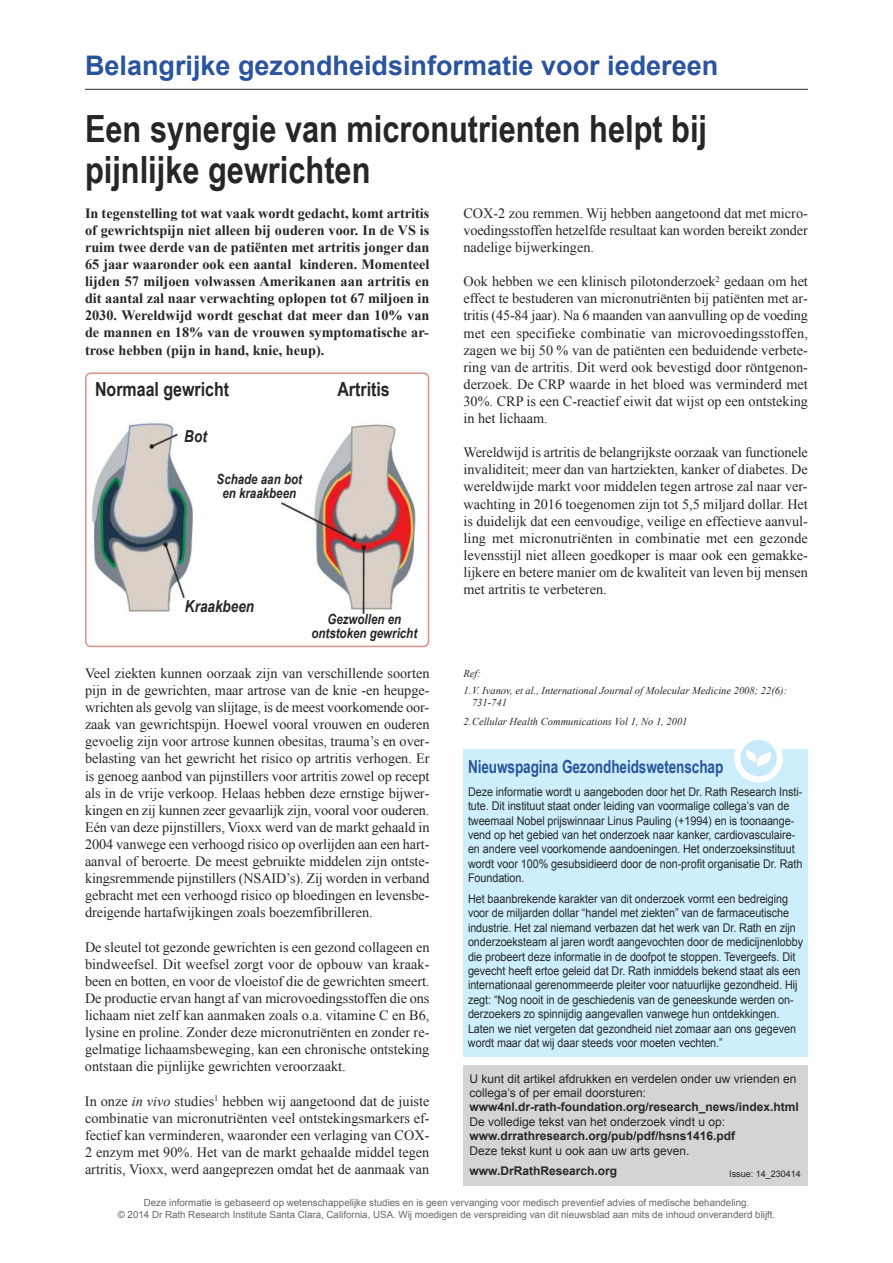
<style>
.page{position:relative;width:893px;height:1263px;background:#fff}
.page>*{position:absolute;margin:0;border:0;box-sizing:border-box;transform-origin:0 0}
.t1{font:700 37.5px/40.5px "Arial Narrow";color:#272627}
.t2{font:700 27px "Arial";color:#2a549d}
.t3{font:700 19.5px "Arial Narrow";color:#272627}
.t4{font:700 18px "Arial Narrow";letter-spacing:-.005em;color:#2a549d;scale:.92 1}
.t5{font:italic 700 16.5px "Arial Narrow";color:#272627}
.t6{font:14.25px/17.1px "Times New Roman";color:#272627;text-align:justify}
.t7{font:700 14.25px/17.1px "Times New Roman";color:#272627;text-align:justify}
.t8{font:italic 700 14.1px/13.8px "Arial Narrow";color:#272627;text-align:center}
.t9{font:12px/14.4px "Arial";letter-spacing:-.005em;color:#272627;scale:.9 1}
.t10{font:12px/14.4px "Arial";letter-spacing:-.005em;color:#272627}
.t11{font:700 12px "Arial";color:#272627}
.t12{font:italic 10.5px/16.8px "Times New Roman";color:#272627}
.t13{font:9.75px/11.7px "Arial";color:#686768;text-align:center}
.t14{font:9px "Arial";color:#272627}
.s1{font-style:italic}
</style>
<div class="page">
<div style="left:463px;top:1065px;width:345px;height:120px;background:#d4d4d4"></div>
<hr style="left:85px;top:89px;width:723px;height:1px;background:#272627">
<div style="left:463px;top:749px;width:345px;height:307px;background:#cceffb"></div>
<div style="left:734px;top:733px;width:49px;height:50px;border:6px solid #fff;border-radius:50%"></div>
<svg style="left:737px;top:737px;width:43px;height:42px"></svg>
<svg style="left:85px;top:372px;width:344px;height:275px"></svg>
<h2 class="t2" style="left:85px;top:50px;width:635px">Belangrijke gezondheidsinformatie voor iedereen</h2>
<h1 class="t1" style="left:85px;top:108px;width:624px">Een synergie van micronutrienten helpt bij pijnlijke gewrichten</h1>
<p class="t7" style="left:85px;top:204px;width:346px">In tegenstelling tot wat vaak wordt gedacht, komt artritis of gewrichtspijn niet alleen bij ouderen voor. In de VS is ruim twee derde van de patiënten met artritis jonger dan 65 jaar waaronder ook een aantal kinderen. Momenteel lijden 57 miljoen volwassen Amerikanen aan artritis en dit aantal zal naar verwachting oplopen tot 67 miljoen in 2030. Wereldwijd wordt geschat dat meer dan 10% van de mannen en 18% van de vrouwen symptomatische ar&shy;trose hebben (pijn in hand, knie, heup).</p>
<h3 class="t3" style="left:95px;top:377px;width:136px">Normaal gewricht</h3>
<h3 class="t3" style="left:337px;top:377px;width:54px">Artritis</h3>
<p class="t5" style="left:184px;top:426px;width:24px">Bot</p>
<p class="t8" style="left:217px;top:472px;width:87px">Schade aan bot en kraakbeen</p>
<p class="t5" style="left:185px;top:596px;width:71px">Kraakbeen</p>
<p class="t8" style="left:311px;top:612px;width:107px">Gezwollen en ontstoken gewricht</p>
<p class="t6" style="left:85px;top:664px;width:346px">Veel ziekten kunnen oorzaak zijn van verschillende soorten pijn in de gewrichten, maar artrose van de knie -en heupge&shy;wrichten als gevolg van slijtage, is de meest voorkomende oor&shy;zaak van gewrichtspijn. Hoewel vooral vrouwen en ouderen gevoelig zijn voor artrose kunnen obesitas, trauma’s en over&shy;belasting van het gewricht het risico op artritis verhogen. Er is genoeg aanbod van pijnstillers voor artritis zowel op recept als in de vrije verkoop. Helaas hebben deze ernstige bijwer&shy;kingen en zij kunnen zeer gevaarlijk zijn, vooral voor ouderen.<br>Eén van deze pijnstillers, Vioxx werd van de markt gehaald in 2004 vanwege een verhoogd risico op overlijden aan een hart&shy;aanval of beroerte. De meest gebruikte middelen zijn ontste&shy;kingsremmende pijnstillers (NSAID’s). Zij worden in verband gebracht met een verhoogd risico op bloedingen en levensbe&shy;dreigende hartafwijkingen zoals boezemfibrilleren.</p>
<p class="t6" style="left:85px;top:938px;width:346px">De sleutel tot gezonde gewrichten is een gezond collageen en bindweefsel. Dit weefsel zorgt voor de opbouw van kraak&shy;been en botten, en voor de vloeistof die de gewrichten smeert.<br>De productie ervan hangt af van microvoedingsstoffen die ons lichaam niet zelf kan aanmaken zoals o.a. vitamine C en B6, lysine en proline. Zonder deze micronutriënten en zonder re&shy;gelmatige lichaamsbeweging, kan een chronische ontsteking ontstaan die pijnlijke gewrichten veroorzaakt.</p>
<p class="t6" style="left:85px;top:1092px;width:346px">In onze <span class="s1">in vivo</span> studies<sup>1</sup> hebben wij aangetoond dat de juiste combinatie van micronutriënten veel ontstekingsmarkers ef&shy;fectief kan verminderen, waaronder een verlaging van COX-2 enzym met 90%. Het van de markt gehaalde middel tegen artritis, Vioxx, werd aangeprezen omdat het de aanmaak van</p>
<p class="t6" style="left:463px;top:204px;width:346px">COX-2 zou remmen. Wij hebben aangetoond dat met micro&shy;voedingsstoffen hetzelfde resultaat kan worden bereikt zonder nadelige bijwerkingen.</p>
<p class="t6" style="left:463px;top:273px;width:346px">Ook hebben we een klinisch pilotonderzoek<sup>2</sup> gedaan om het effect te bestuderen van micronutriënten bij patiënten met ar&shy;tritis (45-84 jaar). Na 6 maanden van aanvulling op de voeding met een specifieke combinatie van microvoedingsstoffen, zagen we bij 50 % van de patiënten een beduidende verbete&shy;ring van de artritis. Dit werd ook bevestigd door röntgenon&shy;derzoek. De CRP waarde in het bloed was verminderd met 30%. CRP is een C-reactief eiwit dat wijst op een ontsteking in het lichaam.</p>
<p class="t6" style="left:463px;top:444px;width:346px">Wereldwijd is artritis de belangrijkste oorzaak van functionele invaliditeit; meer dan van hartziekten, kanker of diabetes. De wereldwijde markt voor middelen tegen artrose zal naar ver&shy;wachting in 2016 toegenomen zijn tot 5,5 miljard dollar. Het is duidelijk dat een eenvoudige, veilige en effectieve aanvul&shy;ling met micronutriënten in combinatie met een gezonde levensstijl niet alleen goedkoper is maar ook een gemakke&shy;lijkere en betere manier om de kwaliteit van leven bij mensen met artritis te verbeteren.</p>
<p class="t12" style="left:463px;top:665px;width:325px">Ref:<br>1.V. Ivanov, et al., International Journal of Molecular Medicine 2008; 22(6):</p>
<p class="t12" style="left:463px;top:693px;width:226px;line-height:19px;text-indent:9px">731-741<br>2.Cellular Health Communications Vol 1, No 1, 2001</p>
<p class="t4" style="left:468px;top:756px;width:279px">Nieuwspagina Gezondheidswetenschap</p>
<p class="t9" style="left:468px;top:784px;width:373px">Deze informatie wordt u aangeboden door het Dr. Rath Research Insti&shy;tute. Dit instituut staat onder leiding van voormalige collega’s van de tweemaal Nobel prijswinnaar Linus Pauling (+1994) en is toonaange&shy;vend op het gebied van het onderzoek naar kanker, cardiovasculaire&shy;en andere veel voorkomende aandoeningen. Het onderzoeksinstituut wordt voor 100% gesubsidieerd door de non-profit organisatie Dr. Rath Foundation.</p>
<p class="t9" style="left:468px;top:892px;width:374px">Het baanbrekende karakter van dit onderzoek vormt een bedreiging voor de miljarden dollar “handel met ziekten” van de farmaceutische industrie. Het zal niemand verbazen dat het werk van Dr. Rath en zijn onderzoeksteam al jaren wordt aangevochten door de medicijnenlobby die probeert deze informatie in de doofpot te stoppen. Tevergeefs. Dit gevecht heeft ertoe geleid dat Dr. Rath inmiddels bekend staat als een internationaal gerenommeerde pleiter voor natuurlijke gezondheid. Hij zegt: “Nog nooit in de geschiedenis van de geneeskunde werden on&shy;derzoekers zo spinnijdig aangevallen vanwege hun ontdekkingen.<br>Laten we niet vergeten dat gezondheid niet zomaar aan ons gegeven wordt maar dat wij daar steeds voor moeten vechten.”</p>
<p class="t10" style="left:469px;top:1071px;width:328px">U kunt dit artikel afdrukken en verdelen onder uw vrienden en collega’s of per email doorsturen:</p>
<p class="t11" style="left:469px;top:1100px;width:331px">www4nl.dr-rath-foundation.org/research_news/index.html</p>
<p class="t10" style="left:469px;top:1114px;width:257px">De volledige tekst van het onderzoek vindt u op:</p>
<p class="t11" style="left:469px;top:1129px;width:267px">www.drrathresearch.org/pub/pdf/hsns1416.pdf</p>
<p class="t10" style="left:469px;top:1143px;width:222px">Deze tekst kunt u ook aan uw arts geven.</p>
<p class="t11" style="left:469px;top:1164px;width:149px">www.DrRathResearch.org</p>
<p class="t14" style="left:729px;top:1168px;width:73px">Issue: 14_230414</p>
<p class="t13" style="left:118px;top:1197px;width:659px">Deze informatie is gebaseerd op wetenschappelijke studies en is geen vervanging voor medisch preventief advies of medische behandeling.<br>© 2014 Dr Rath Research Institute Santa Clara, California, USA. Wij moedigen de verspreiding van dit nieuwsblad aan mits de inhoud onveranderd blijft.</p>
</div>
